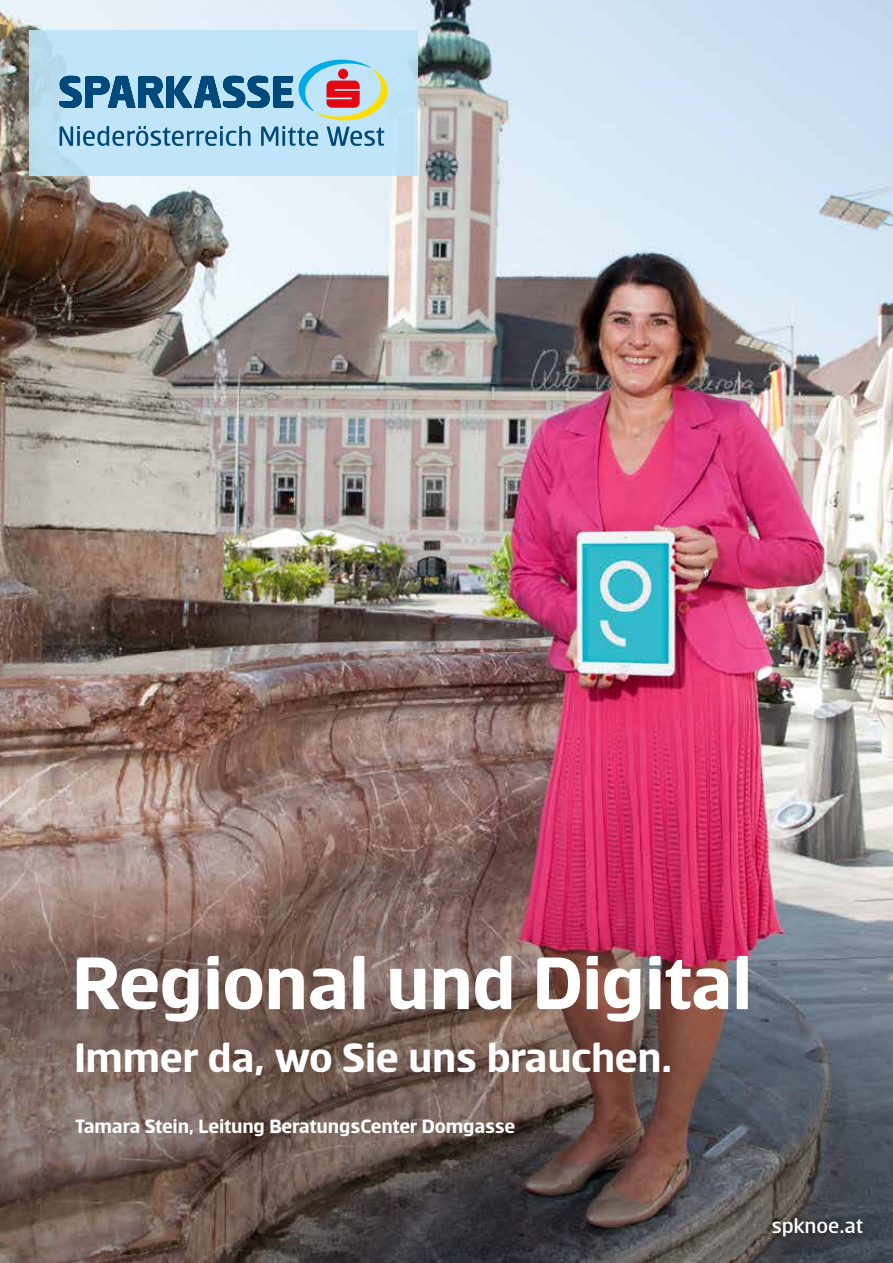
<style>
.page{position:relative;width:893px;height:1263px;background:#fff}
.page>*{position:absolute;margin:0;border:0;box-sizing:border-box;transform-origin:0 0}
.t1{font:700 80.7px "Erste";letter-spacing:-.01em;color:#fff}
.t2{font:700 44.55px "Erste";letter-spacing:-.01em;color:#fff}
.t3{font:500 22.5px "Erste";letter-spacing:-.01em;color:#fff}
.t4{font:700 21px "Erste";letter-spacing:-.01em;color:#fff}
</style>
<div class="page">
<img style="left:0;top:0;width:893px;height:914px">
<svg style="left:0;top:914px;width:893px;height:349px;background:#6d5856"></svg>
<div style="left:765px;top:1210px;width:105px;height:34px;background:#000;opacity:.5"></div>
<div style="left:30px;top:30px;width:388px;height:146px;background:#bce4fa"></div>
<svg style="left:60px;top:60px;width:328px;height:86px"></svg>
<h1 class="t1" style="left:72px;top:942px;width:681px">Regional und Digital</h1>
<h2 class="t2" style="left:74px;top:1035px;width:599px">Immer da, wo Sie uns brauchen.</h2>
<p class="t4" style="left:75px;top:1116px;width:441px">Tamara Stein, Leitung BeratungsCenter Domgasse</p>
<p class="t3" style="left:772px;top:1214px;width:93px">spknoe.at</p>
</div>
